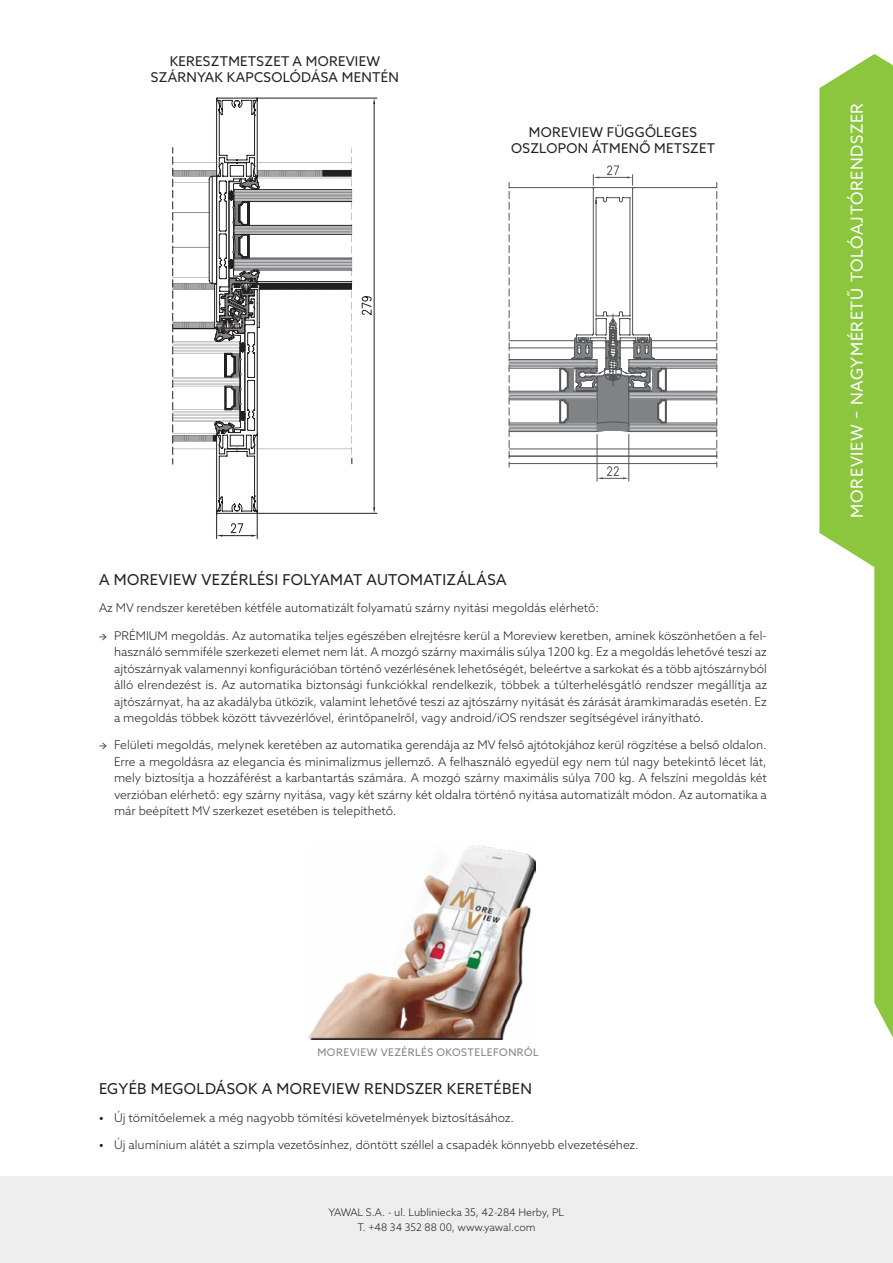
<style>
.page{position:relative;width:893px;height:1263px;background:#fff}
.page>*{position:absolute;margin:0;border:0;box-sizing:border-box;transform-origin:0 0}
.napis_na_belce{font:16.5px "Azo Sans";letter-spacing:.04em;color:#fff}
.zalety_systemu{font:15px "Azo Sans";letter-spacing:.02em;color:#231f20}
.przekroje{font:13.5px "Azo Sans";letter-spacing:.02em;color:#231f20}
.bazowy_bez_wypunktowania{font:300 12px/16.5px "Azo Sans";color:#231f20;text-align:justify}
.t1{font:300 10.5px/15px "Azo Sans";color:#231f20;text-align:center}
.diament_systemowy_XS_SZARY{font:10.5px "Azo Sans";letter-spacing:.045em;color:#808285}
.s1{font-family:"Minion Pro";font-weight:400}
.s2{font-weight:700}
</style>
<div class="page">
<img style="left:309px;top:846px;width:227px;height:193px">
<div style="left:0;top:1176px;width:893px;height:87px;background:#eeeeef"></div>
<svg style="left:819px;top:54px;width:74px;height:984px;fill:#8bc63e"></svg>
<svg style="left:352px;top:98px;width:25px;height:416px"></svg>
<svg style="left:373px;top:507px;width:2px;height:6px"></svg>
<svg style="left:373px;top:98px;width:2px;height:6px"></svg>
<svg style="left:361px;top:294px;width:11px;height:23px"></svg>
<svg style="left:172px;top:97px;width:180px;height:442px"></svg>
<hr style="left:629px;top:434px;width:1px;height:47px;background:#545557">
<hr style="left:597px;top:434px;width:1px;height:47px;background:#545557">
<svg style="left:509px;top:165px;width:208px;height:314px"></svg>
<p class="przekroje" style="left:170px;top:52px;width:212px">KERESZTMETSZET A MOREVIEW</p>
<p class="przekroje" style="left:151px;top:68px;width:249px">SZÁRNYAK KAPCSOLÓDÁSA MENTÉN</p>
<p class="przekroje" style="left:529px;top:123px;width:170px">MOREVIEW FÜGGŐLEGES</p>
<p class="przekroje" style="left:511px;top:140px;width:206px">OSZLOPON ÁTMENŐ METSZET</p>
<p class="zalety_systemu" style="left:99px;top:569px;width:409px">A MOREVIEW VEZÉRLÉSI FOLYAMAT AUTOMATIZÁLÁSA</p>
<p class="bazowy_bez_wypunktowania" style="left:99px;top:600px;width:501px">Az MV rendszer keretében kétféle automatizált folyamatú szárny nyitási megoldás elérhető:</p>
<p class="bazowy_bez_wypunktowania" style="left:114px;top:627px;width:655px;text-indent:-15px"><span class="s1">→</span> PRÉMIUM megoldás. Az automatika teljes egészében elrejtésre kerül a Moreview keretben, aminek köszönhetően a fel&shy;használó semmiféle szerkezeti elemet nem lát. A mozgó szárny maximális súlya 1200 kg. Ez a megoldás lehetővé teszi az ajtószárnyak valamennyi konfigurációban történő vezérlésének lehetőségét, beleértve a sarkokat és a több ajtószárnyból álló elrendezést is. Az automatika biztonsági funkciókkal rendelkezik, többek a túlterhelésgátló rendszer megállítja az ajtószárnyat, ha az akadályba ütközik, valamint lehetővé teszi az ajtószárny nyitását és zárását áramkimaradás esetén. Ez a megoldás többek között távvezérlővel, érintőpanelről, vagy android/iOS rendszer segítségével irányítható.</p>
<p class="bazowy_bez_wypunktowania" style="left:114px;top:737px;width:654px;text-indent:-15px"><span class="s1">→</span> Felületi megoldás, melynek keretében az automatika gerendája az MV felső ajtótokjához kerül rögzítése a belső oldalon.<br>Erre a megoldásra az elegancia és minimalizmus jellemző. A felhasználó egyedül egy nem túl nagy betekintő lécet lát, mely biztosítja a hozzáférést a karbantartás számára. A mozgó szárny maximális súlya 700 kg. A felszíni megoldás két verzióban elérhető: egy szárny nyitása, vagy két szárny két oldalra történő nyitása automatizált módon. Az automatika a már beépített MV szerkezet esetében is telepíthető.</p>
<p class="napis_na_belce" style="left:846px;top:518px;width:416px;rotate:-90deg">MOREVIEW – NAGYMÉRETŰ TOLÓAJTÓRENDSZER</p>
<p class="diament_systemowy_XS_SZARY" style="left:317px;top:1045px;width:223px">MOREVIEW VEZÉRLÉS OKOSTELEFONRÓL</p>
<p class="zalety_systemu" style="left:99px;top:1079px;width:434px">EGYÉB MEGOLDÁSOK A MOREVIEW RENDSZER KERETÉBEN</p>
<p class="bazowy_bez_wypunktowania" style="left:99px;top:1109px;width:417px"><span class="s2">•</span> Új tömítőelemek a még nagyobb tömítési követelmények biztosításához.</p>
<p class="bazowy_bez_wypunktowania" style="left:99px;top:1136px;width:541px"><span class="s2">•</span> Új alumínium alátét a szimpla vezetősínhez, döntött széllel a csapadék könnyebb elvezetéséhez.</p>
<p class="t1" style="left:329px;top:1205px;width:237px">YAWAL S.A. - ul. Lubliniecka 35, 42-284 Herby, PL<br>T. +48 34 352 88 00, www.yawal.com</p>
</div>
